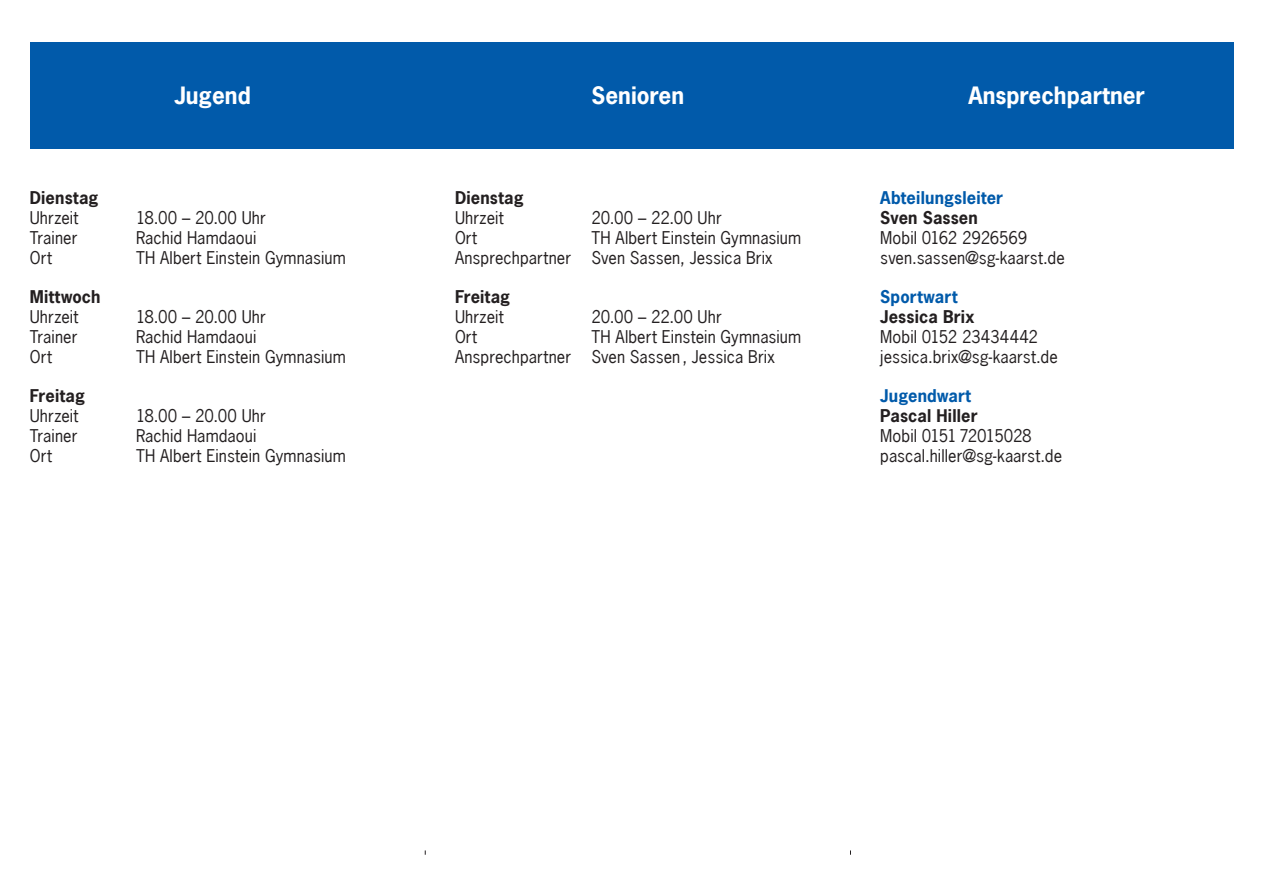
<style>
.page{position:relative;width:1263px;height:893px;background:#fff}
.page>*{position:absolute;margin:0;border:0;box-sizing:border-box;transform-origin:0 0}
.t1{font:700 22.5px "News Gothic LT";color:#fff}
.t2{font:16.5px "News Gothic LT";letter-spacing:.005em;color:#231f20}
.t3{font:700 16.5px "News Gothic LT";letter-spacing:.01em;color:#231f20}
.t4{font:700 16.5px "News Gothic LT";letter-spacing:.015em;color:#015aaa}
.t5{font:16.5px "News Gothic LT";letter-spacing:-.015em;color:#231f20}
</style>
<div class="page">
<div style="left:30px;top:43px;width:1203px;height:106px;background:#015aaa"></div>
<p class="t1" style="left:174px;top:81px;width:78px">Jugend</p>
<p class="t1" style="left:592px;top:81px;width:94px">Senioren</p>
<p class="t1" style="left:968px;top:81px;width:178px">Ansprechpartner</p>
<p class="t3" style="left:30px;top:187px;width:70px">Dienstag</p>
<p class="t2" style="left:30px;top:207px;width:50px">Uhrzeit</p>
<p class="t2" style="left:136px;top:207px;width:131px">18.00 – 20.00 Uhr</p>
<p class="t2" style="left:30px;top:227px;width:49px">Trainer</p>
<p class="t2" style="left:136px;top:227px;width:122px">Rachid Hamdaoui</p>
<p class="t2" style="left:30px;top:247px;width:24px">Ort</p>
<p class="t2" style="left:136px;top:247px;width:211px">TH Albert Einstein Gymnasium</p>
<p class="t3" style="left:30px;top:286px;width:72px">Mittwoch</p>
<p class="t2" style="left:30px;top:306px;width:50px">Uhrzeit</p>
<p class="t2" style="left:136px;top:306px;width:131px">18.00 – 20.00 Uhr</p>
<p class="t2" style="left:30px;top:326px;width:49px">Trainer</p>
<p class="t2" style="left:136px;top:326px;width:122px">Rachid Hamdaoui</p>
<p class="t2" style="left:30px;top:346px;width:24px">Ort</p>
<p class="t2" style="left:136px;top:346px;width:211px">TH Albert Einstein Gymnasium</p>
<p class="t3" style="left:30px;top:385px;width:57px">Freitag</p>
<p class="t2" style="left:30px;top:405px;width:50px">Uhrzeit</p>
<p class="t2" style="left:136px;top:405px;width:131px">18.00 – 20.00 Uhr</p>
<p class="t2" style="left:30px;top:425px;width:49px">Trainer</p>
<p class="t2" style="left:136px;top:425px;width:122px">Rachid Hamdaoui</p>
<p class="t2" style="left:30px;top:445px;width:24px">Ort</p>
<p class="t2" style="left:136px;top:445px;width:211px">TH Albert Einstein Gymnasium</p>
<p class="t3" style="left:455px;top:187px;width:70px">Dienstag</p>
<p class="t2" style="left:455px;top:207px;width:50px">Uhrzeit</p>
<p class="t2" style="left:591px;top:207px;width:132px">20.00 – 22.00 Uhr</p>
<p class="t2" style="left:455px;top:227px;width:24px">Ort</p>
<p class="t2" style="left:591px;top:227px;width:211px">TH Albert Einstein Gymnasium</p>
<p class="t2" style="left:455px;top:247px;width:319px">Ansprechpartner Sven Sassen, Jessica Brix</p>
<p class="t3" style="left:455px;top:286px;width:57px">Freitag</p>
<p class="t2" style="left:455px;top:306px;width:50px">Uhrzeit</p>
<p class="t2" style="left:591px;top:306px;width:132px">20.00 – 22.00 Uhr</p>
<p class="t2" style="left:455px;top:326px;width:24px">Ort</p>
<p class="t2" style="left:591px;top:326px;width:211px">TH Albert Einstein Gymnasium</p>
<p class="t2" style="left:455px;top:346px;width:322px">Ansprechpartner Sven Sassen , Jessica Brix</p>
<p class="t4" style="left:880px;top:187px;width:124px">Abteilungsleiter</p>
<p class="t3" style="left:880px;top:207px;width:99px">Sven Sassen</p>
<p class="t5" style="left:880px;top:227px;width:148px">Mobil 0162 2926569</p>
<p class="t2" style="left:880px;top:247px;width:186px">sven.sassen@sg-kaarst.de</p>
<p class="t4" style="left:880px;top:286px;width:79px">Sportwart</p>
<p class="t3" style="left:880px;top:306px;width:96px">Jessica Brix</p>
<p class="t2" style="left:880px;top:326px;width:159px">Mobil 0152 23434442</p>
<p class="t2" style="left:880px;top:346px;width:179px">jessica.brix@sg-kaarst.de</p>
<p class="t4" style="left:880px;top:385px;width:92px">Jugendwart</p>
<p class="t3" style="left:880px;top:405px;width:99px">Pascal Hiller</p>
<p class="t5" style="left:880px;top:425px;width:153px">Mobil 015172015028</p>
<p class="t2" style="left:880px;top:445px;width:183px">pascal.hiller@sg-kaarst.de</p>
</div>
